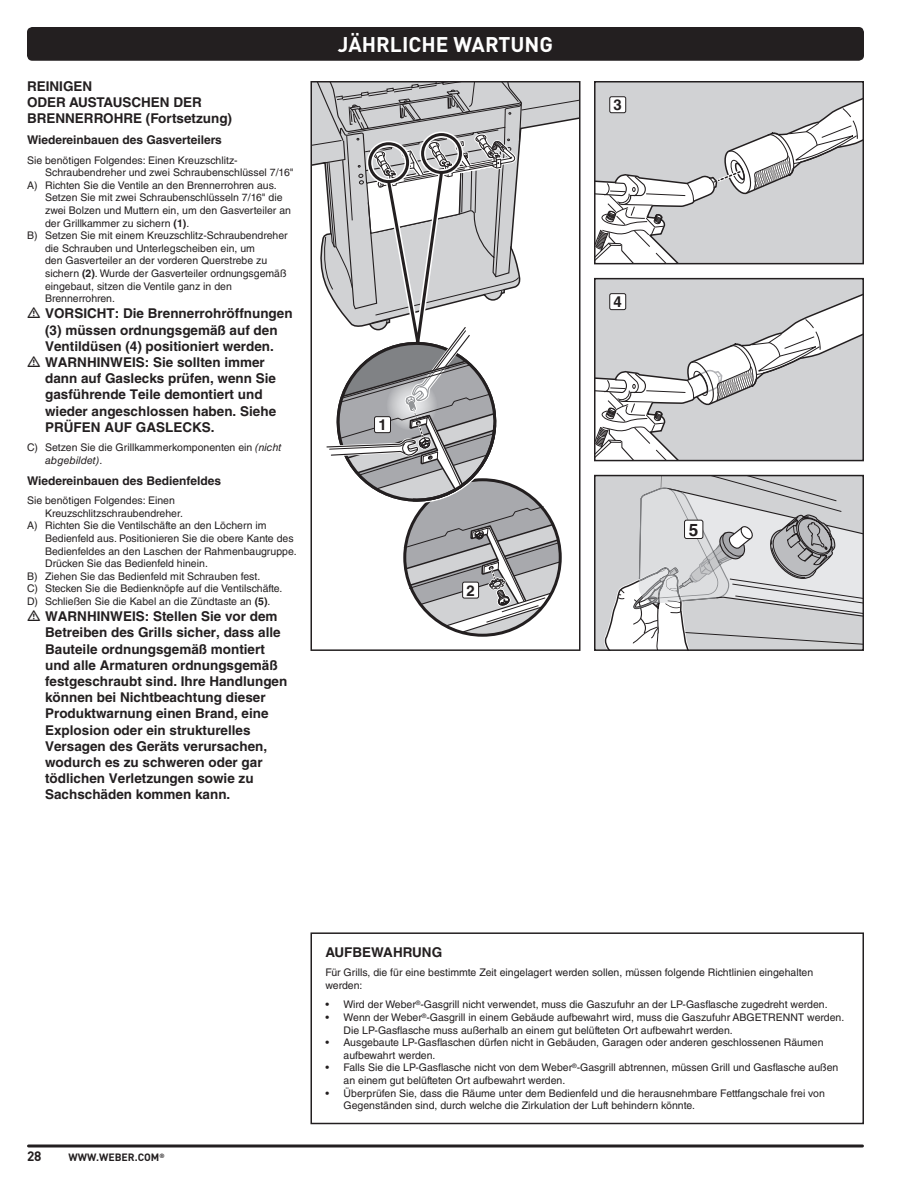
<style>
.page{position:relative;width:918px;height:1188px;background:#fff}
.page>*{position:absolute;margin:0;border:0;box-sizing:border-box;transform-origin:0 0}
.t1{font:700 21px "DIN Pro";color:#fff}
.t2{font:700 17.25px "Helvetica LT Std";color:#231f20}
.t3{font:700 15px "Helvetica LT Std";color:#231f20}
.t4{font:700 13.5px/16.2px "Helvetica LT Std";color:#231f20}
.t5{font:700 13.5px "DIN Pro";color:#231f20}
.t6{font:700 12px "Helvetica LT Std";color:#231f20}
.t7{font:10.5px/12.6px "Helvetica LT Std";color:#231f20}
.t8{font:700 10.5px "DIN Pro";color:#231f20}
.s1{font-weight:700}
.s2{font-style:italic}
</style>
<div class="page">
<div style="left:27px;top:27px;width:837px;height:34px;background:#231f20;border-radius:5px"></div>
<svg style="left:28px;top:1144px;width:834px;height:4px;background:#595657"></svg>
<div style="left:310px;top:932px;width:554px;height:192px;border:2px solid #231f20"></div>
<div style="left:595px;top:82px;width:268px;height:182px;background:#d1d2d4"></div>
<svg style="left:597px;top:96px;width:264px;height:165px"></svg>
<div style="left:594px;top:81px;width:270px;height:183px;border:2px solid #231f20"></div>
<div style="left:610px;top:97px;width:16px;height:16px;background:#fff;border-radius:2px"></div>
<div style="left:609px;top:96px;width:17px;height:17px;border:1px solid #231f20;border-radius:2px"></div>
<div style="left:595px;top:279px;width:268px;height:182px;background:#d1d2d4"></div>
<svg style="left:597px;top:293px;width:264px;height:165px"></svg>
<div style="left:594px;top:278px;width:270px;height:183px;border:2px solid #231f20"></div>
<div style="left:610px;top:294px;width:16px;height:16px;background:#fff;border-radius:2px"></div>
<div style="left:609px;top:293px;width:17px;height:17px;border:1px solid #231f20;border-radius:2px"></div>
<svg style="left:311px;top:82px;width:269px;height:554px"></svg>
<div style="left:595px;top:476px;width:268px;height:174px;background:#d1d2d4"></div>
<svg style="left:604px;top:478px;width:257px;height:170px"></svg>
<div style="left:685px;top:520px;width:18px;height:19px;background:#fff;border-radius:2px"></div>
<div style="left:684px;top:520px;width:19px;height:19px;border:1px solid #231f20;border-radius:2px"></div>
<div style="left:594px;top:475px;width:270px;height:176px;border:2px solid #231f20"></div>
<p class="t4" style="left:27px;top:78px;width:207px">REINIGEN<br>ODER AUSTAUSCHEN DER<br>BRENNERROHRE (Fortsetzung)</p>
<p class="t6" style="left:27px;top:133px;width:196px">Wiedereinbauen des Gasverteilers</p>
<p class="t7" style="left:27px;top:154px;width:212px">Sie benötigen Folgendes: Einen Kreuzschlitz-</p>
<p class="t7" style="left:45px;top:166px;width:250px">Schraubendreher und zwei Schraubenschlüssel 7/16"</p>
<p class="t7" style="left:27px;top:179px;width:251px">A) Richten Sie die Ventile an den Brennerrohren aus.</p>
<p class="t7" style="left:45px;top:191px;width:239px">Setzen Sie mit zwei Schraubenschlüsseln 7/16" die</p>
<p class="t7" style="left:45px;top:204px;width:247px">zwei Bolzen und Muttern ein, um den Gasverteiler an</p>
<p class="t7" style="left:45px;top:217px;width:146px">der Grillkammer zu sichern <span class="s1">(1)</span>.</p>
<p class="t7" style="left:27px;top:229px;width:262px">B) Setzen Sie mit einem Kreuzschlitz-Schraubendreher</p>
<p class="t7" style="left:45px;top:242px;width:211px">die Schrauben und Unterlegscheiben ein, um</p>
<p class="t7" style="left:45px;top:254px;width:224px">den Gasverteiler an der vorderen Querstrebe zu</p>
<p class="t7" style="left:45px;top:267px;width:243px">sichern <span class="s1">(2)</span>. Wurde der Gasverteiler ordnungsgemäß</p>
<p class="t7" style="left:45px;top:280px;width:188px">eingebaut, sitzen die Ventile ganz in den</p>
<p class="t7" style="left:45px;top:292px;width:71px">Brennerrohren.</p>
<p class="t4" style="left:45px;top:305px;width:249px">VORSICHT: Die Brennerrohröffnungen (3) müssen ordnungsgemäß auf den Ventildüsen (4) positioniert werden.<br>WARNHINWEIS: Sie sollten immer dann auf Gaslecks prüfen, wenn Sie gasführende Teile demontiert und wieder angeschlossen haben. Siehe PRÜFEN AUF GASLECKS.</p>
<p class="t7" style="left:45px;top:441px;width:238px;text-indent:-18px">C) Setzen Sie die Grillkammerkomponenten ein <span class="s2">(nicht abgebildet)</span>.</p>
<p class="t6" style="left:27px;top:473px;width:196px">Wiedereinbauen des Bedienfeldes</p>
<p class="t7" style="left:27px;top:494px;width:149px">Sie benötigen Folgendes: Einen</p>
<p class="t7" style="left:45px;top:507px;width:139px">Kreuzschlitzschraubendreher.</p>
<p class="t7" style="left:27px;top:519px;width:241px">A) Richten Sie die Ventilschäfte an den Löchern im</p>
<p class="t7" style="left:45px;top:532px;width:250px">Bedienfeld aus. Positionieren Sie die obere Kante des</p>
<p class="t7" style="left:45px;top:545px;width:253px">Bedienfeldes an den Laschen der Rahmenbaugruppe.</p>
<p class="t7" style="left:45px;top:557px;width:164px">Drücken Sie das Bedienfeld hinein.</p>
<p class="t7" style="left:27px;top:570px;width:235px">B) Ziehen Sie das Bedienfeld mit Schrauben fest.</p>
<p class="t7" style="left:27px;top:582px;width:257px">C) Stecken Sie die Bedienknöpfe auf die Ventilschäfte.</p>
<p class="t7" style="left:27px;top:595px;width:245px">D) Schließen Sie die Kabel an die Zündtaste an <span class="s1">(5)</span>.</p>
<p class="t4" style="left:45px;top:608px;width:244px">WARNHINWEIS: Stellen Sie vor dem Betreiben des Grills sicher, dass alle Bauteile ordnungsgemäß montiert und alle Armaturen ordnungsgemäß festgeschraubt sind. Ihre Handlungen können bei Nichtbeachtung dieser Produktwarnung einen Brand, eine Explosion oder ein strukturelles Versagen des Geräts verursachen, wodurch es zu schweren oder gar tödlichen Verletzungen sowie zu Sachschäden kommen kann.</p>
<h1 class="t1" style="left:338px;top:27px;width:217px">JÄHRLICHE WARTUNG</h1>
<h3 class="t3" style="left:378px;top:416px;width:10px">1</h3>
<h3 class="t3" style="left:466px;top:581px;width:10px">2</h3>
<h3 class="t3" style="left:614px;top:96px;width:10px">3</h3>
<h3 class="t3" style="left:614px;top:293px;width:10px">4</h3>
<h2 class="t2" style="left:689px;top:519px;width:11px">5</h2>
<p class="t5" style="left:27px;top:1145px;width:16px">28</p>
<p class="t8" style="left:69px;top:1148px;width:98px">WWW.WEBER.COM<sup>®</sup></p>
<p class="t4" style="left:326px;top:944px;width:118px">AUFBEWAHRUNG</p>
<p class="t7" style="left:326px;top:966px;width:489px">Für Grills, die für eine bestimmte Zeit eingelagert werden sollen, müssen folgende Richtlinien eingehalten werden:</p>
<p class="t7" style="left:326px;top:998px;width:504px">• Wird der Weber<sup>®</sup>-Gasgrill nicht verwendet, muss die Gaszufuhr an der LP-Gasflasche zugedreht werden.</p>
<p class="t7" style="left:344px;top:1011px;width:502px;text-indent:-18px">• Wenn der Weber<sup>®</sup>-Gasgrill in einem Gebäude aufbewahrt wird, muss die Gaszufuhr ABGETRENNT werden.<br>Die LP-Gasflasche muss außerhalb an einem gut belüfteten Ort aufbewahrt werden.</p>
<p class="t7" style="left:344px;top:1036px;width:481px;text-indent:-18px">• Ausgebaute LP-Gasflaschen dürfen nicht in Gebäuden, Garagen oder anderen geschlossenen Räumen aufbewahrt werden.</p>
<p class="t7" style="left:344px;top:1061px;width:496px;text-indent:-18px">• Falls Sie die LP-Gasflasche nicht von dem Weber<sup>®</sup>-Gasgrill abtrennen, müssen Grill und Gasflasche außen an einem gut belüfteten Ort aufbewahrt werden.</p>
<p class="t7" style="left:344px;top:1087px;width:483px;text-indent:-18px">• Überprüfen Sie, dass die Räume unter dem Bedienfeld und die herausnehmbare Fettfangschale frei von<br>Gegenständen sind, durch welche die Zirkulation der Luft behindern könnte.</p>
</div>
